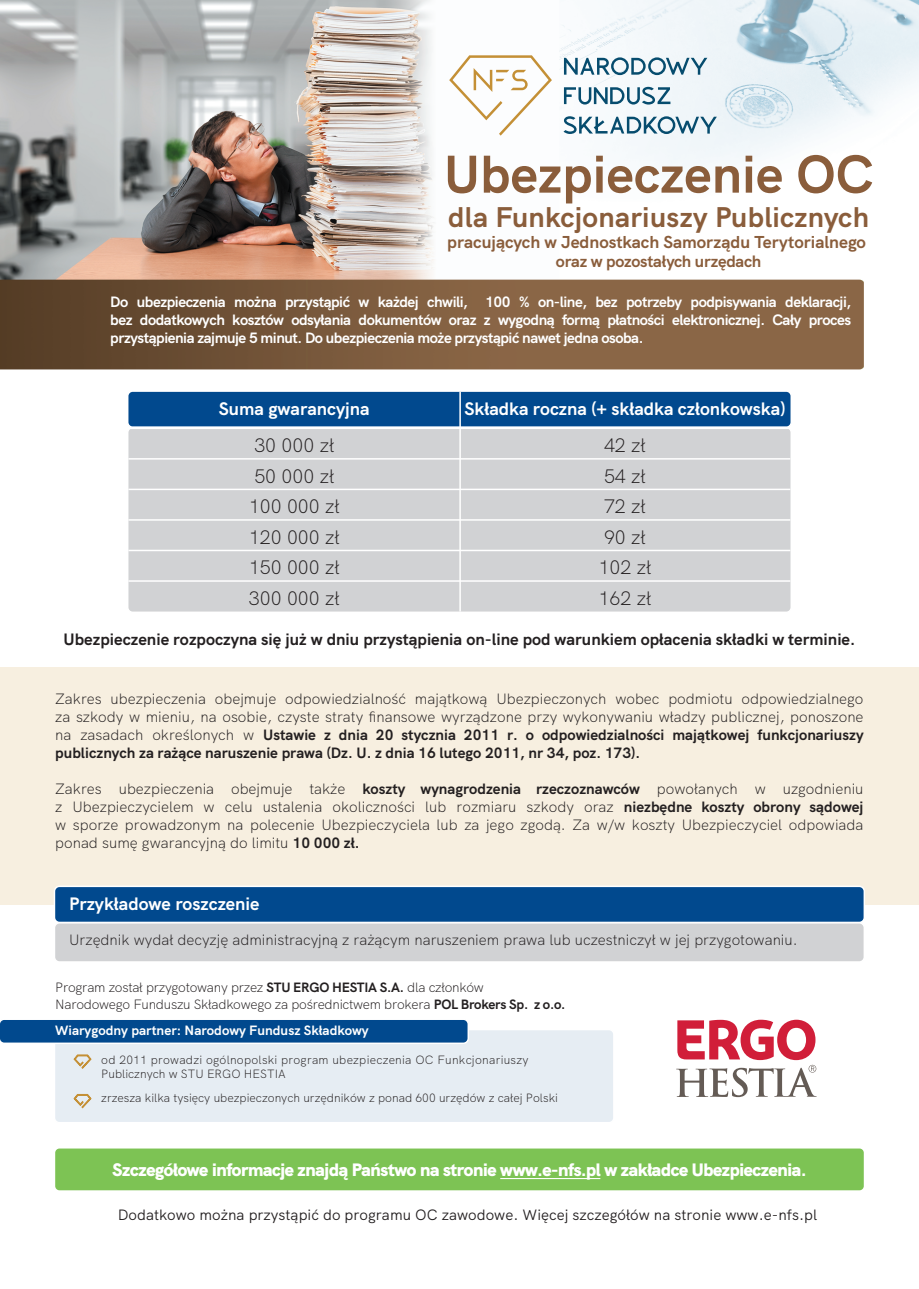
<style>
.page{position:relative;width:919px;height:1289px;background:#fff}
.page>*{position:absolute;margin:0;border:0;box-sizing:border-box;transform-origin:0 0}
.t1{font:700 52.95px "HK Grotesk";color:#8a5d3b}
.t2{font:700 28.5px "HK Grotesk";letter-spacing:.01em;color:#8a5d3b}
.t3{font:300 19.5px/30.5px "HK Grotesk";color:#231f20}
.t4{font:900 18px "HK Grotesk";letter-spacing:-.02em;color:#fff}
.t5{font:700 18px "HK Grotesk";color:#fff}
.t6{font:700 17.25px "HK Grotesk";color:#8a5d3b}
.t7{font:700 16.5px "HK Grotesk";color:#231f20}
.t8{font:700 16.5px "HK Grotesk";letter-spacing:-.015em;color:#8a5d3b}
.t9{font:300 15px/18px "HK Grotesk";color:#231f20;text-align:justify}
.t10{font:700 15px/18px "HK Grotesk";letter-spacing:-.03em;color:#fff;text-align:justify}
.t11{font:15px "HK Grotesk";color:#231f20}
.t12{font:300 13.5px/16.2px "HK Grotesk";letter-spacing:-.02em;color:#231f20}
.t13{font:700 13.5px "HK Grotesk";color:#fff}
.t14{font:300 12px/14.4px "HK Grotesk";letter-spacing:.02em;color:#231f20}
.t15{font:300 12px "HK Grotesk";color:#231f20}
.s1{font-weight:700}
</style>
<div class="page">
<img style="left:0;top:0;width:918px;height:1191px">
<div style="left:0;top:667px;width:918px;height:237px;background:#f7efe0"></div>
<svg style="left:54px;top:885px;width:811px;height:77px;background:#7697b7"></svg>
<div style="left:54px;top:1028px;width:560px;height:95px;background:#e6edf3"></div>
<svg style="left:0;top:1018px;width:469px;height:26px;background:#23619d"></svg>
<div style="left:55px;top:1148px;width:808px;height:42px;background:#7dc354;border-radius:4px"></div>
<div style="left:630px;top:981px;width:232px;height:154px;background:#fff"></div>
<svg style="left:676px;top:1019px;width:140px;height:78px"></svg>
<svg style="left:449px;top:55px;width:103px;height:81px"></svg>
<svg style="left:563px;top:57px;width:153px;height:77px"></svg>
<svg style="left:72px;top:1053px;width:21px;height:17px"></svg>
<svg style="left:72px;top:1093px;width:21px;height:16px"></svg>
<hr style="left:500px;top:1177px;width:100px;height:2px;background:#fff">
<svg style="left:127px;top:390px;width:665px;height:37px;background:#135696"></svg>
<div style="left:127px;top:427px;width:665px;height:186px;background:#d1d2d4"></div>
<hr style="left:459px;top:392px;width:2px;height:219px;background:#fff">
<hr style="left:128px;top:427px;width:662px;height:2px;background:#fff">
<hr style="left:128px;top:580px;width:662px;height:1px;background:#fff">
<hr style="left:128px;top:458px;width:662px;height:1px;background:#fff">
<hr style="left:128px;top:488px;width:662px;height:2px;background:#fff">
<hr style="left:128px;top:519px;width:662px;height:1px;background:#fff">
<hr style="left:128px;top:549px;width:662px;height:2px;background:#fff">
<h1 class="t1" style="left:444px;top:133px;width:431px">Ubezpieczenie OC</h1>
<h2 class="t2" style="left:448px;top:195px;width:422px">dla Funkcjonariuszy Publicznych</h2>
<p class="t6" style="left:447px;top:228px;width:420px">pracujących w Jednostkach Samorządu Terytorialnego</p>
<p class="t8" style="left:556px;top:249px;width:207px">oraz w pozostałych urzędach</p>
<p class="t10" style="left:110px;top:291px;width:742px">Do ubezpieczenia można przystąpić w każdej chwili, 100 % on-line, bez potrzeby podpisywania deklaracji, bez dodatkowych kosztów odsyłania dokumentów oraz z wygodną formą płatności elektronicznej. Cały proces przystąpienia zajmuje 5 minut. Do ubezpieczenia może przystąpić nawet jedna osoba.</p>
<p class="t5" style="left:219px;top:395px;width:152px">Suma gwarancyjna</p>
<p class="t5" style="left:464px;top:395px;width:322px">Składka roczna (+ składka członkowska)</p>
<h3 class="t3" style="left:249px;top:428px;width:92px">30 000 zł<br>50 000 zł<br>100 000 zł<br>120 000 zł<br>150 000 zł<br>300 000 zł</h3>
<h3 class="t3" style="left:598px;top:428px;width:54px">42 zł<br>54 zł<br>72 zł<br>90 zł<br>102 zł<br>162 zł</h3>
<p class="t7" style="left:64px;top:627px;width:793px">Ubezpieczenie rozpoczyna się już w dniu przystąpienia on-line pod warunkiem opłacenia składki w terminie.</p>
<p class="t9" style="left:55px;top:688px;width:809px">Zakres ubezpieczenia obejmuje odpowiedzialność majątkową Ubezpieczonych wobec podmiotu odpowiedzialnego za szkody w mieniu, na osobie, czyste straty finansowe wyrządzone przy wykonywaniu władzy publicznej, ponoszone na zasadach określonych w <span class="s1">Ustawie z dnia 20 stycznia 2011 r. o odpowiedzialności majątkowej funkcjonariuszy publicznych za rażące naruszenie prawa (Dz. U. z dnia 16 lutego 2011, nr 34, poz. 173).</span></p>
<p class="t9" style="left:55px;top:778px;width:809px">Zakres ubezpieczenia obejmuje także <span class="s1">koszty wynagrodzenia rzeczoznawców</span> powołanych w uzgodnieniu z Ubezpieczycielem w celu ustalenia okoliczności lub rozmiaru szkody oraz <span class="s1">niezbędne koszty obrony sądowej </span>w sporze prowadzonym na polecenie Ubezpieczyciela lub za jego zgodą. Za w/w koszty Ubezpieczyciel odpowiada ponad sumę gwarancyjną do limitu <span class="s1">10 000 zł.</span></p>
<p class="t5" style="left:69px;top:889px;width:192px">Przykładowe roszczenie</p>
<p class="t9" style="left:69px;top:929px;width:730px">Urzędnik wydał decyzję administracyjną z rażącym naruszeniem prawa lub uczestniczył w jej przygotowaniu.</p>
<p class="t12" style="left:55px;top:978px;width:511px">Program został przygotowany przez <span class="s1">STU ERGO HESTIA S.A.</span> dla członków<br>Narodowego Funduszu Składkowego za pośrednictwem brokera <span class="s1">POL Brokers Sp. z o.o.</span></p>
<p class="t13" style="left:55px;top:1019px;width:315px">Wiarygodny partner: Narodowy Fundusz Składkowy</p>
<p class="t14" style="left:101px;top:1051px;width:428px">od 2011 prowadzi ogólnopolski program ubezpieczenia OC Funkcjonariuszy<br>Publicznych w STU ERGO HESTIA</p>
<p class="t15" style="left:101px;top:1088px;width:458px">zrzesza kilka tysięcy ubezpieczonych urzędników z ponad 600 urzędów z całej Polski</p>
<p class="t4" style="left:113px;top:1156px;width:695px">Szczegółowe informacje znajdą Państwo na stronie www.e-nfs.pl w zakładce Ubezpieczenia.</p>
<p class="t11" style="left:118px;top:1203px;width:701px">Dodatkowo można przystąpić do programu OC zawodowe. Więcej szczegółów na stronie www.e-nfs.pl</p>
</div>
